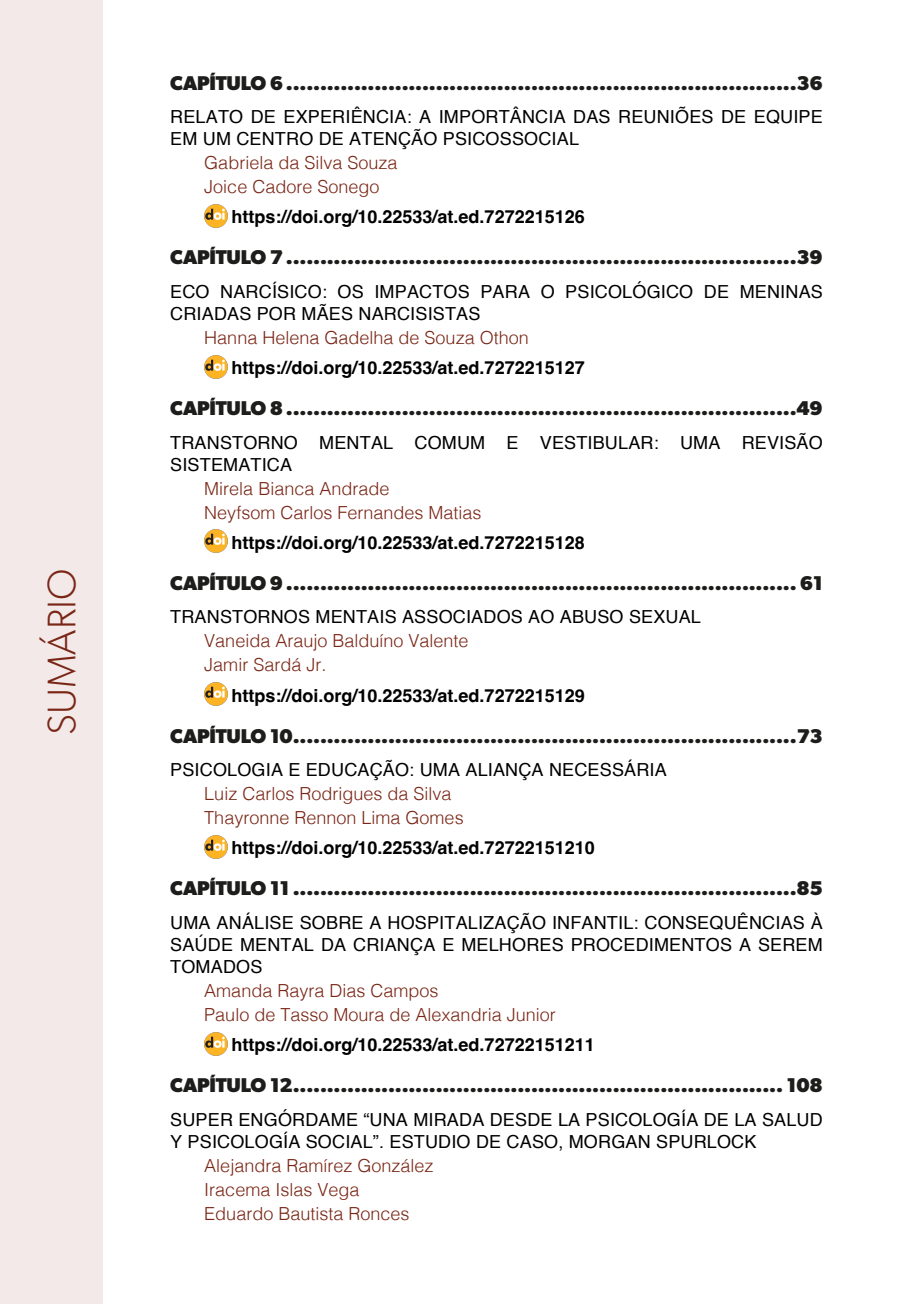
<style>
.page{position:relative;width:908px;height:1304px;background:#fff}
.page>*{position:absolute;margin:0;border:0;box-sizing:border-box;transform-origin:0 0}
.t1{font:300 40px "Gibson";color:#7a2616}
.t2{font:700 20px "Gibson";letter-spacing:-.01em;color:#1d1d1b}
.t3{font:18px/22px "Helvetica";letter-spacing:.01em;color:#000}
.t4{font:300 18px/24px "Helvetica";color:#7a2616}
.t5{font:700 18px "Helvetica";color:#000}
</style>
<div class="page">
<div style="left:0;top:0;width:103px;height:1304px;background:#f2e9e8"></div>
<img style="left:204px;top:204px;width:23px;height:23px">
<img style="left:204px;top:355px;width:23px;height:23px">
<img style="left:204px;top:530px;width:23px;height:23px">
<img style="left:204px;top:683px;width:23px;height:23px">
<img style="left:204px;top:835px;width:23px;height:23px">
<img style="left:204px;top:1032px;width:23px;height:23px">
<h1 class="t1" style="left:37px;top:735px;width:167px;rotate:-90deg">SUMÁRIO</h1>
<p class="t2" style="left:170px;top:71px;width:653px">CAPÍTULO 6 ...........................................................................36</p>
<p class="t3" style="left:170px;top:106px;width:653px">RELATO DE EXPERIÊNCIA: A IMPORTÂNCIA DAS REUNIÕES DE EQUIPE<br>EM UM CENTRO DE ATENÇÃO PSICOSSOCIAL</p>
<p class="t4" style="left:204px;top:149px;width:195px">Gabriela da Silva Souza<br>Joice Cadore Sonego</p>
<p class="t5" style="left:231px;top:206px;width:355px">https://doi.org/10.22533/at.ed.7272215126</p>
<p class="t2" style="left:170px;top:246px;width:653px">CAPÍTULO 7 ...........................................................................39</p>
<p class="t3" style="left:170px;top:281px;width:653px">ECO NARCÍSICO: OS IMPACTOS PARA O PSICOLÓGICO DE MENINAS<br>CRIADAS POR MÃES NARCISISTAS</p>
<p class="t4" style="left:204px;top:324px;width:326px">Hanna Helena Gadelha de Souza Othon</p>
<p class="t5" style="left:231px;top:357px;width:355px">https://doi.org/10.22533/at.ed.7272215127</p>
<p class="t2" style="left:170px;top:396px;width:653px">CAPÍTULO 8 ...........................................................................49</p>
<p class="t3" style="left:170px;top:432px;width:653px">TRANSTORNO MENTAL COMUM E VESTIBULAR: UMA REVISÃO<br>SISTEMATICA</p>
<p class="t4" style="left:204px;top:475px;width:279px">Mirela Bianca Andrade<br>Neyfsom Carlos Fernandes Matias</p>
<p class="t5" style="left:231px;top:532px;width:355px">https://doi.org/10.22533/at.ed.7272215128</p>
<p class="t2" style="left:170px;top:571px;width:653px">CAPÍTULO 9 ........................................................................... 61</p>
<p class="t3" style="left:170px;top:607px;width:532px">TRANSTORNOS MENTAIS ASSOCIADOS AO ABUSO SEXUAL</p>
<p class="t4" style="left:204px;top:628px;width:266px">Vaneida Araujo Balduíno Valente<br>Jamir Sardá Jr.</p>
<p class="t5" style="left:231px;top:684px;width:355px">https://doi.org/10.22533/at.ed.7272215129</p>
<p class="t2" style="left:170px;top:724px;width:653px">CAPÍTULO 10..........................................................................73</p>
<p class="t3" style="left:170px;top:759px;width:498px">PSICOLOGIA E EDUCAÇÃO: UMA ALIANÇA NECESSÁRIA</p>
<p class="t4" style="left:204px;top:780px;width:261px">Luiz Carlos Rodrigues da Silva<br>Thayronne Rennon Lima Gomes</p>
<p class="t5" style="left:231px;top:837px;width:365px">https://doi.org/10.22533/at.ed.72722151210</p>
<p class="t2" style="left:170px;top:877px;width:653px">CAPÍTULO 11 ..........................................................................85</p>
<p class="t3" style="left:170px;top:912px;width:653px;text-align:justify">UMA ANÁLISE SOBRE A HOSPITALIZAÇÃO INFANTIL: CONSEQUÊNCIAS À SAÚDE MENTAL DA CRIANÇA E MELHORES PROCEDIMENTOS A SEREM TOMADOS</p>
<p class="t4" style="left:204px;top:977px;width:353px">Amanda Rayra Dias Campos<br>Paulo de Tasso Moura de Alexandria Junior</p>
<p class="t5" style="left:231px;top:1034px;width:365px">https://doi.org/10.22533/at.ed.72722151211</p>
<p class="t2" style="left:170px;top:1073px;width:653px">CAPÍTULO 12........................................................................ 108</p>
<p class="t3" style="left:170px;top:1109px;width:653px">SUPER ENGÓRDAME “UNA MIRADA DESDE LA PSICOLOGÍA DE LA SALUD<br>Y PSICOLOGÍA SOCIAL”. ESTUDIO DE CASO, MORGAN SPURLOCK</p>
<p class="t4" style="left:204px;top:1152px;width:231px">Alejandra Ramírez González<br>Iracema Islas Vega<br>Eduardo Bautista Ronces</p>
</div>
